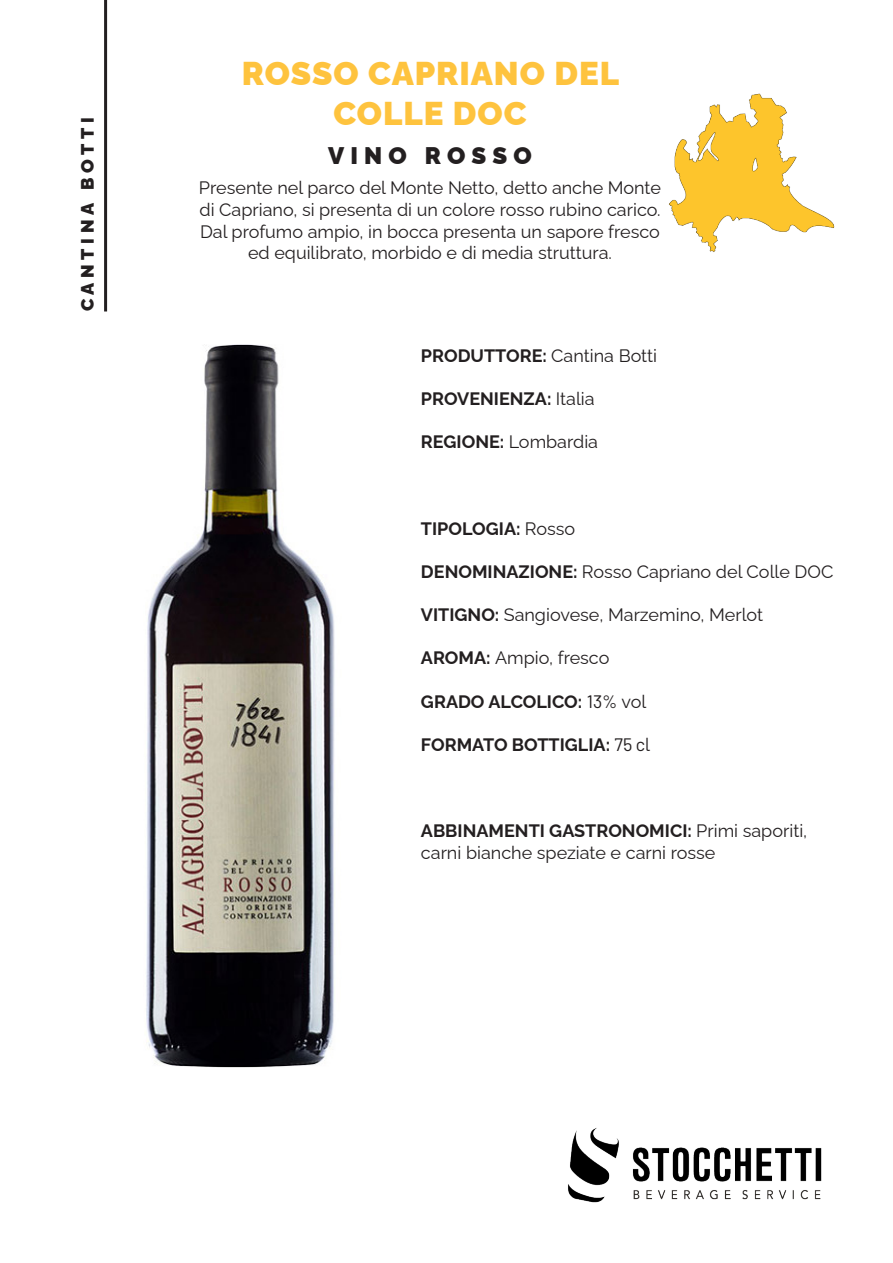
<style>
.page{position:relative;width:893px;height:1263px;background:#fff}
.page>*{position:absolute;margin:0;border:0;box-sizing:border-box;transform-origin:0 0}
.t1{font:900 33px "Raleway";letter-spacing:.03em;color:#fec33e}
.t2{font:900 24px "Raleway";letter-spacing:.26em;color:#231f20}
.t3{font:18px/21.6px "Raleway";color:#231f20}
.t4{font:700 18px "Raleway";color:#231f20}
.t5{font:900 18px "Raleway";letter-spacing:.26em;color:#231f20}
.s1{font-weight:700}
.s2{font-weight:400}
.s3{font-family:"Barlow";font-weight:400}
</style>
<div class="page">
<img style="left:568px;top:1128px;width:254px;height:75px">
<img style="left:146px;top:345px;width:189px;height:723px">
<hr style="left:104px;top:0;width:3px;height:311px;background:#231f20">
<img style="left:669px;top:93px;width:166px;height:159px">
<p class="t5" style="left:73px;top:311px;width:196px;rotate:-90deg">CANTINA BOTTI</p>
<p class="t1" style="left:242px;top:47px;width:379px">ROSSO CAPRIANO DEL</p>
<p class="t1" style="left:333px;top:87px;width:195px">COLLE DOC</p>
<p class="t2" style="left:328px;top:137px;width:205px">VINO ROSSO</p>
<p class="t3" style="left:199px;top:175px;width:464px;text-align:center">Presente nel parco del Monte Netto, detto anche Monte di Capriano, si presenta di un colore rosso rubino carico.<br>Dal profumo ampio, in bocca presenta un sapore fresco ed equilibrato, morbido e di media struttura.</p>
<p class="t3" style="left:421px;top:343px;width:238px"><span class="s1">PRODUTTORE:</span> Cantina Botti</p>
<p class="t4" style="left:421px;top:384px;width:175px">PROVENIENZA: <span class="s2">Italia</span></p>
<p class="t3" style="left:421px;top:429px;width:179px"><span class="s1">REGIONE:</span> Lombardia</p>
<p class="t4" style="left:421px;top:514px;width:156px">TIPOLOGIA: <span class="s2">Rosso</span></p>
<p class="t3" style="left:421px;top:559px;width:414px"><span class="s1">DENOMINAZIONE:</span> Rosso Capriano del Colle DOC</p>
<p class="t3" style="left:421px;top:602px;width:344px"><span class="s1">VITIGNO:</span> Sangiovese, Marzemino, Merlot</p>
<p class="t3" style="left:421px;top:645px;width:190px"><span class="s1">AROMA:</span> Ampio, fresco</p>
<p class="t4" style="left:421px;top:687px;width:227px">GRADO ALCOLICO: <span class="s3">13%</span> <span class="s2">vol</span></p>
<p class="t4" style="left:421px;top:730px;width:231px">FORMATO BOTTIGLIA: <span class="s3">75 c</span><span class="s2">l</span></p>
<p class="t3" style="left:421px;top:818px;width:388px"><span class="s1">ABBINAMENTI GASTRONOMICI:</span> Primi saporiti, carni bianche speziate e carni rosse</p>
</div>
